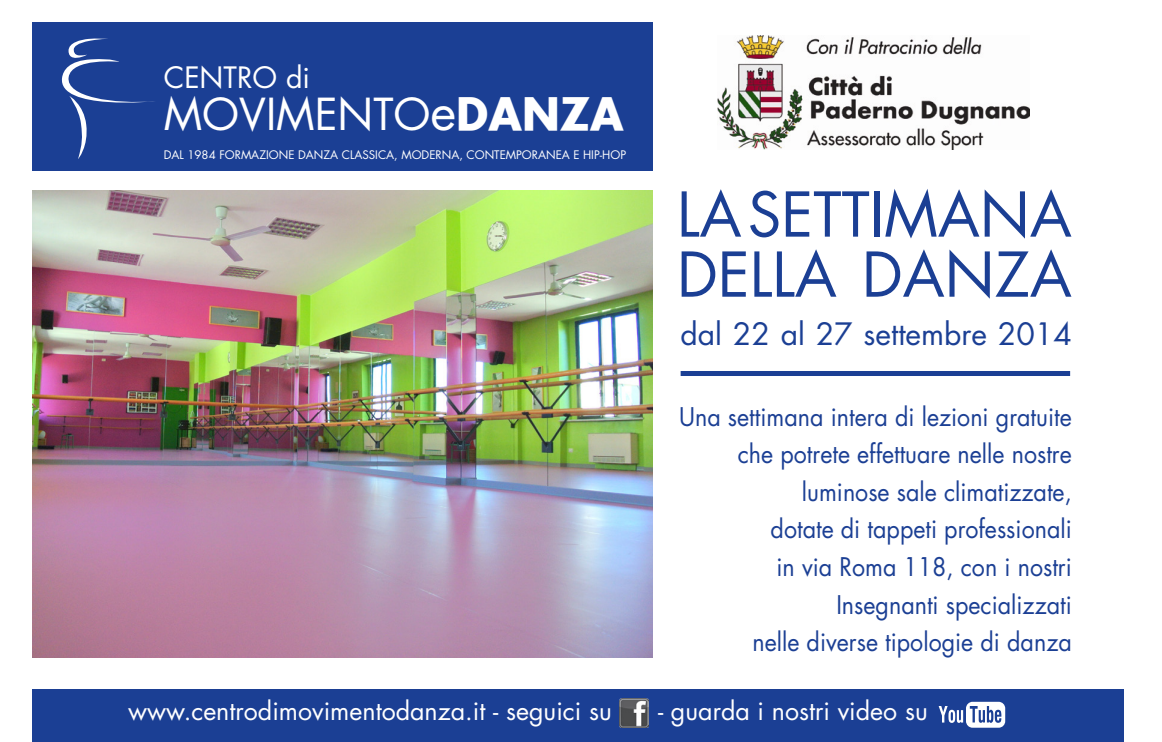
<style>
.page{position:relative;width:1162px;height:742px;background:#fff}
.page>*{position:absolute;margin:0;border:0;box-sizing:border-box;transform-origin:0 0}
.t1{font:60px/60px "Futura";color:#1b3f94}
.t2{font:43px "Futura";color:#fff}
.t3{font:30px "Futura";color:#1b3f94}
.t4{font:28.75px "Futura";color:#fff}
.t5{font:25px/37.5px "Futura";color:#1b3f94;text-align:right;scale:.93 1}
.t6{font:25px "Futura";color:#fff}
.t7{font:11.5px "Futura";color:#fff}
.s1{font-size:49.5px}
.s2{font-weight:700}
</style>
<div class="page">
<div style="left:32px;top:23px;width:620px;height:148px;background:#1b3f94"></div>
<svg style="left:61px;top:38px;width:94px;height:121px"></svg>
<img style="left:718px;top:35px;width:311px;height:115px">
<img style="left:33px;top:190px;width:619px;height:467px">
<div style="left:32px;top:688px;width:1091px;height:53px;background:#1b3f94"></div>
<div style="left:966px;top:701px;width:39px;height:26px;background:#fff;border-radius:7px"></div>
<svg style="left:970px;top:706px;width:31px;height:16px"></svg>
<svg style="left:938px;top:706px;width:25px;height:16px"></svg>
<img style="left:619px;top:698px;width:29px;height:29px">
<div style="left:680px;top:371px;width:390px;height:5px;background:#1b3f94"></div>
<hr style="left:0;top:0;width:31px;height:1px;background:#000">
<hr style="left:1124px;top:0;width:38px;height:1px;background:#000">
<hr style="left:0;top:741px;width:31px;height:1px;background:#000">
<hr style="left:1124px;top:741px;width:38px;height:1px;background:#000">
<p class="t4" style="left:164px;top:59px;width:148px">CENTRO di</p>
<h2 class="t2" style="left:164px;top:87px;width:461px">MOVIMENTO<span class="s1">e</span><span class="s2">DANZA</span></h2>
<p class="t7" style="left:164px;top:147px;width:464px">DAL 1984 FORMAZIONE DANZA CLASSICA, MODERNA, CONTEMPORANEA E HIP-HOP</p>
<h1 class="t1" style="left:677px;top:185px;width:396px">LA SETTIMANA<br>DELLA DANZA</h1>
<p class="t3" style="left:680px;top:315px;width:393px">dal 22 al 27 settembre 2014</p>
<p class="t5" style="left:679px;top:398px;width:424px">Una settimana intera di lezioni gratuite che potrete effettuare nelle nostre luminose sale climatizzate,<br>dotate di tappeti professionali<br>in via Roma 118, con i nostri<br>Insegnanti specializzati<br>nelle diverse tipologie di danza</p>
<p class="t6" style="left:128px;top:695px;width:485px">www.centrodimovimentodanza.it - seguici su</p>
<p class="t6" style="left:658px;top:695px;width:271px">- guarda i nostri video su</p>
</div>
